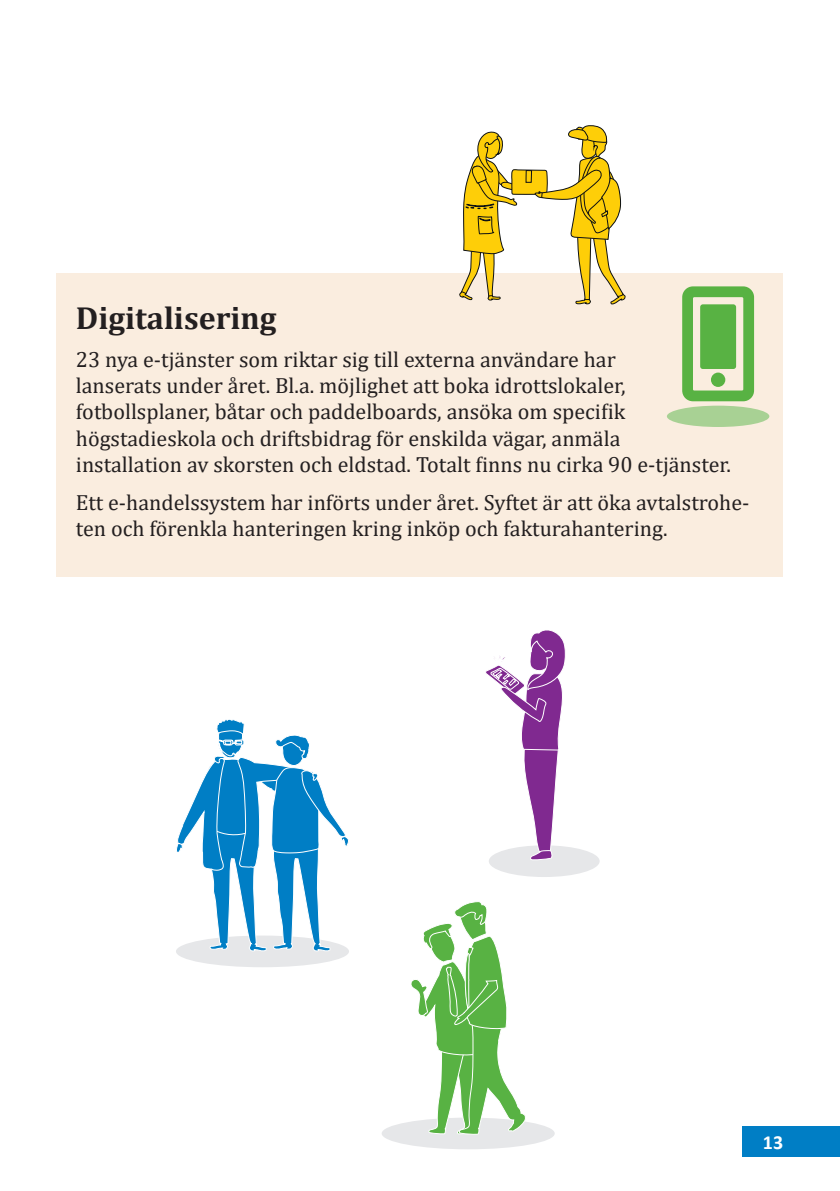
<style>
.page{position:relative;width:840px;height:1191px;background:#fff}
.page>*{position:absolute;margin:0;border:0;box-sizing:border-box;transform-origin:0 0}
.t1{font:700 32px "Cambria";color:#231f20}
.t2{font:22px/26.4px "Cambria";color:#231f20}
.t3{font:700 20px "Calibri";color:#fff}
</style>
<div class="page">
<div style="left:57px;top:274px;width:725px;height:303px;background:#faeddf"></div>
<div style="left:488px;top:845px;width:111px;height:32px;background:#e6e7e9;border-radius:50%"></div>
<div style="left:666px;top:406px;width:103px;height:21px;background:#a8d194;border-radius:50%"></div>
<svg style="left:458px;top:125px;width:167px;height:180px"></svg>
<svg style="left:485px;top:630px;width:81px;height:231px"></svg>
<div style="left:176px;top:935px;width:173px;height:32px;background:#e6e7e9;border-radius:50%"></div>
<div style="left:381px;top:1117px;width:173px;height:32px;background:#e6e7e9;border-radius:50%"></div>
<svg style="left:410px;top:901px;width:116px;height:248px"></svg>
<svg style="left:176px;top:719px;width:173px;height:245px"></svg>
<div style="left:742px;top:1126px;width:97px;height:31px;background:#007ec5"></div>
<h1 class="t1" style="left:76px;top:295px;width:202px">Digitalisering</h1>
<p class="t2" style="left:76px;top:346px;width:656px">23 nya e-tjänster som riktar sig till externa användare har<br>lanserats under året. Bl.a. möjlighet att boka idrottslokaler, fotbollsplaner, båtar och paddelboards, ansöka om specifik högstadieskola och driftsbidrag för enskilda vägar, anmäla installation av skorsten och eldstad. Totalt finns nu cirka 90 e-tjänster.</p>
<p class="t2" style="left:76px;top:489px;width:674px">Ett e-handelssystem har införts under året. Syftet är att öka avtalstrohe&shy;ten och förenkla hanteringen kring inköp och fakturahantering.</p>
<p class="t3" style="left:762px;top:1128px;width:22px">13</p>
</div>
